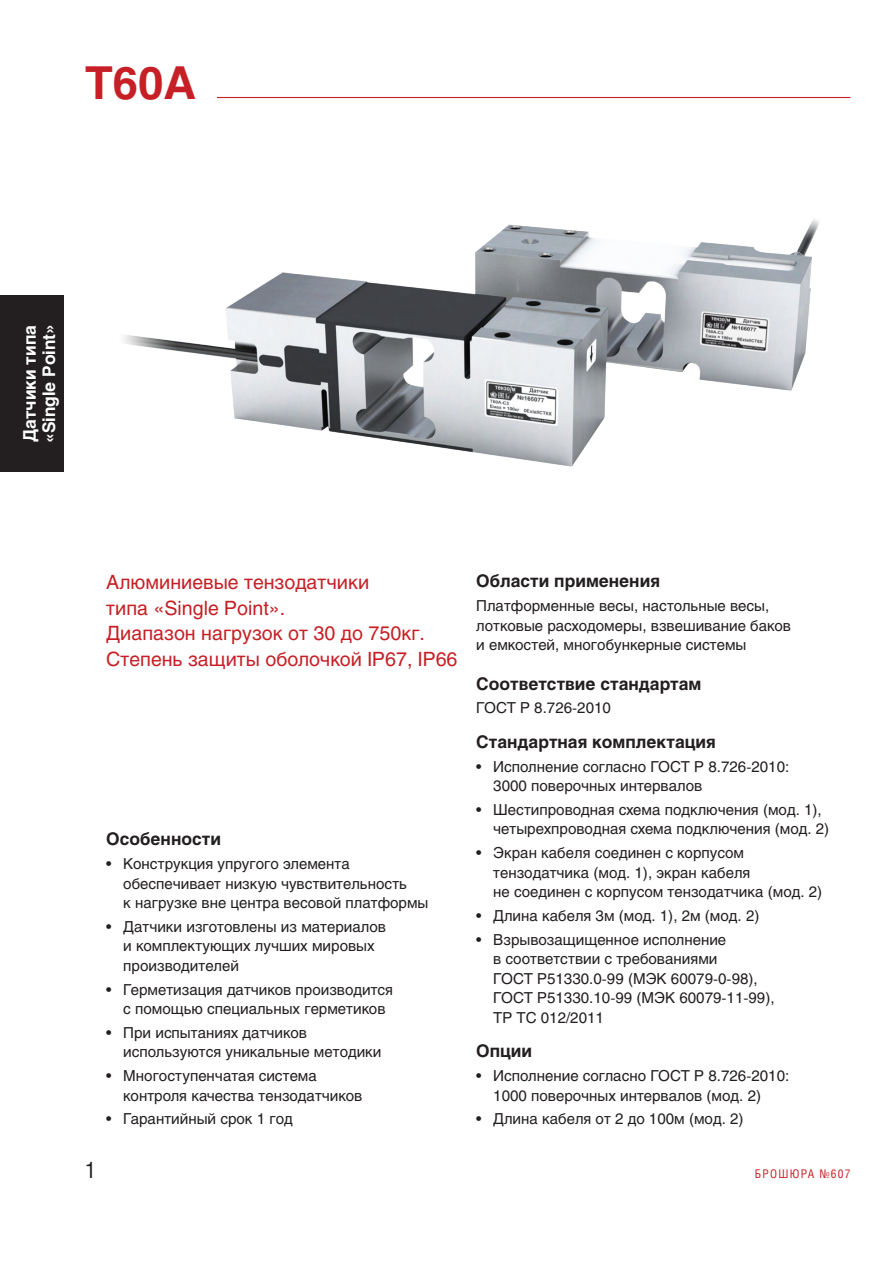
<style>
.page{position:relative;width:893px;height:1263px;background:#fff}
.page>*{position:absolute;margin:0;border:0;box-sizing:border-box;transform-origin:0 0}
.t1{font:700 45px "Helios";color:#c62026}
.t2{font:22.5px "Helios Cond";color:#231f20}
.Назначение{font:19.5px/25.5px "Helios";color:#c62026}
.t3{font:700 17.25px "Helios";color:#231f20}
.t4{font:700 17.25px/19.5px "Helios";color:#fff}
.t5{font:15px/19.5px "Helios";color:#231f20}
.t6{font:12px "Helios Cond";letter-spacing:.1em;color:#c62026}
</style>
<div class="page">
<hr style="left:85px;top:97px;width:765px;height:1px;background:#c62026">
<div style="left:0;top:295px;width:64px;height:177px;background:#231f20"></div>
<div style="left:85px;top:64px;width:132px;height:42px;background:#fff"></div>
<img style="left:123px;top:219px;width:697px;height:247px">
<p class="t1" style="left:85px;top:56px;width:113px">Т60А</p>
<p class="t4" style="left:20px;top:443px;width:120px;rotate:-90deg">Датчики типа «Single Point»</p>
<p class="Назначение" style="left:106px;top:569px;width:353px">Алюминиевые тензодатчики<br>типа «Single Point».<br>Диапазон нагрузок от 30 до 750кг.<br>Степень защиты оболочкой IP67, IP66</p>
<p class="t2" style="left:85px;top:1156px;width:12px">1</p>
<p class="t3" style="left:106px;top:829px;width:116px">Особенности</p>
<p class="t5" style="left:123px;top:854px;width:307px;text-indent:-17px">• Конструкция упругого элемента обеспечивает низкую чувствительность<br>к нагрузке вне центра весовой платформы</p>
<p class="t5" style="left:123px;top:917px;width:264px;text-indent:-17px">• Датчики изготовлены из материалов и комплектующих лучших мировых производителей</p>
<p class="t5" style="left:123px;top:979px;width:271px;text-indent:-17px">• Герметизация датчиков производится с помощью специальных герметиков</p>
<p class="t5" style="left:123px;top:1023px;width:260px;text-indent:-17px">• При испытаниях датчиков используются уникальные методики</p>
<p class="t5" style="left:123px;top:1066px;width:241px;text-indent:-17px">• Многоступенчатая система контроля качества тензодатчиков</p>
<p class="t5" style="left:106px;top:1109px;width:188px">• Гарантийный срок 1 год</p>
<p class="t3" style="left:476px;top:571px;width:185px">Области применения</p>
<p class="t5" style="left:476px;top:596px;width:316px">Платформенные весы, настольные весы, лотковые расходомеры, взвешивание баков и емкостей, многобункерные системы</p>
<p class="t3" style="left:476px;top:673px;width:227px">Соответствие стандартам</p>
<p class="t5" style="left:476px;top:698px;width:136px">ГОСТ Р 8.726-2010</p>
<p class="t3" style="left:476px;top:732px;width:241px">Стандартная комплектация</p>
<p class="t5" style="left:493px;top:756px;width:298px;text-indent:-17px">• Исполнение согласно ГОСТ Р 8.726-2010:<br>3000 поверочных интервалов</p>
<p class="t5" style="left:493px;top:800px;width:338px;text-indent:-17px">• Шестипроводная схема подключения (мод. 1), четырехпроводная схема подключения (мод. 2)</p>
<p class="t5" style="left:493px;top:843px;width:330px;text-indent:-17px">• Экран кабеля соединен с корпусом тензодатчика (мод. 1), экран кабеля<br>не соединен с корпусом тензодатчика (мод. 2)</p>
<p class="t5" style="left:476px;top:906px;width:285px">• Длина кабеля 3м (мод. 1), 2м (мод. 2)</p>
<p class="t5" style="left:493px;top:929px;width:283px;text-indent:-17px">• Взрывозащищенное исполнение<br>в соответствии с требованиями<br>ГОСТ Р51330.0-99 (МЭК 60079-0-98),<br>ГОСТ Р51330.10-99 (МЭК 60079-11-99),<br>ТР ТС 012/2011</p>
<p class="t3" style="left:476px;top:1041px;width:57px">Опции</p>
<p class="t5" style="left:493px;top:1066px;width:298px;text-indent:-17px">• Исполнение согласно ГОСТ Р 8.726-2010:<br>1000 поверочных интервалов (мод. 2)</p>
<p class="t5" style="left:476px;top:1109px;width:269px">• Длина кабеля от 2 до 100м (мод. 2)</p>
<p class="t6" style="left:755px;top:1166px;width:97px">БРОШЮРА №607</p>
</div>
